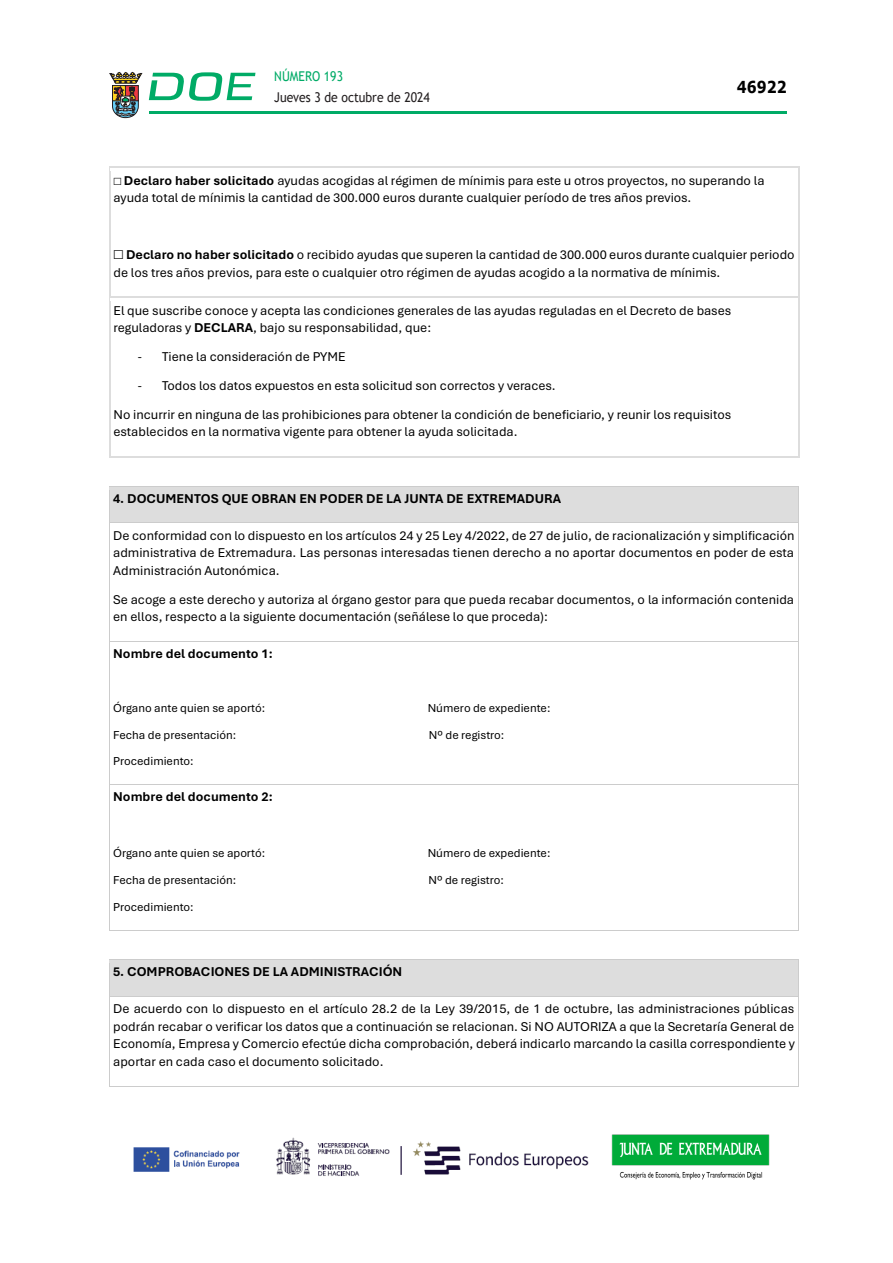
<style>
.page{position:relative;width:893px;height:1263px;background:#fff}
.page>*{position:absolute;margin:0;border:0;box-sizing:border-box;transform-origin:0 0}
.t1{font:700 16.5px "Verdana";color:#000;scale:.85 1}
.t2{font:13.5px/17.7px "Aptos";color:#000}
.t3{font:700 13.5px "Aptos";color:#000}
.t4{font:13.5px "Trebuchet MS";color:#231f20;scale:.9 1}
.t5{font:13.5px "Trebuchet MS";color:#00ab67;scale:.9 1}
.t6{font:12.15px "Aptos";color:#000}
.s1{font-weight:700;font-size:10.8px}
.s2{font-weight:700}
</style>
<div class="page">
<hr style="left:149px;top:111px;width:638px;height:3px;background:#00ab66">
<svg style="left:109px;top:72px;width:33px;height:46px"></svg>
<svg style="left:149px;top:72px;width:106px;height:29px"></svg>
<img style="left:133px;top:1137px;width:456px;height:40px">
<img style="left:611px;top:1134px;width:159px;height:46px">
<hr style="left:110px;top:167px;width:688px;height:1px;background:#ddd">
<svg style="left:110px;top:293px;width:688px;height:4px"></svg>
<hr style="left:109px;top:172px;width:1px;height:125px;background:#ddd">
<hr style="left:798px;top:172px;width:2px;height:125px;background:#ddd">
<hr style="left:110px;top:297px;width:688px;height:1px;background:#ddd">
<hr style="left:109px;top:302px;width:1px;height:154px;background:#ddd">
<hr style="left:110px;top:456px;width:688px;height:1px;background:#ddd">
<hr style="left:798px;top:302px;width:2px;height:154px;background:#ddd">
<div style="left:113px;top:490px;width:682px;height:29px;background:#ddd"></div>
<hr style="left:110px;top:486px;width:689px;height:1px;background:#ccc">
<hr style="left:110px;top:487px;width:689px;height:3px;background:#ddd">
<svg style="left:110px;top:519px;width:689px;height:4px;fill:#ddd"></svg>
<hr style="left:109px;top:490px;width:1px;height:33px;background:#ccc">
<hr style="left:799px;top:490px;width:1px;height:33px;background:#ccc">
<hr style="left:110px;top:523px;width:689px;height:1px;background:#ccc">
<hr style="left:109px;top:527px;width:1px;height:114px;background:#ccc">
<hr style="left:799px;top:527px;width:1px;height:114px;background:#ccc">
<hr style="left:110px;top:641px;width:689px;height:1px;background:#ccc">
<hr style="left:109px;top:645px;width:1px;height:140px;background:#ccc">
<hr style="left:799px;top:645px;width:1px;height:140px;background:#ccc">
<hr style="left:110px;top:785px;width:689px;height:1px;background:#ccc">
<hr style="left:109px;top:789px;width:1px;height:141px;background:#ccc">
<hr style="left:110px;top:930px;width:689px;height:1px;background:#ccc">
<hr style="left:799px;top:789px;width:1px;height:141px;background:#ccc">
<div style="left:113px;top:964px;width:682px;height:28px;background:#ddd"></div>
<hr style="left:110px;top:960px;width:689px;height:4px;background:#ddd">
<hr style="left:109px;top:992px;width:690px;height:4px;background:#ddd">
<hr style="left:109px;top:964px;width:1px;height:32px;background:#ccc">
<hr style="left:799px;top:964px;width:1px;height:32px;background:#ccc">
<hr style="left:110px;top:996px;width:689px;height:1px;background:#ccc">
<hr style="left:109px;top:1000px;width:1px;height:86px;background:#ccc">
<hr style="left:110px;top:1086px;width:689px;height:1px;background:#ccc">
<hr style="left:799px;top:1000px;width:1px;height:86px;background:#ccc">
<p class="t5" style="left:274px;top:67px;width:78px">NÚMERO 193</p>
<p class="t4" style="left:274px;top:88px;width:174px">Jueves 3 de octubre de 2024</p>
<p class="t1" style="left:737px;top:75px;width:60px">46922</p>
<p class="t2" style="left:114px;top:171px;width:652px"><span class="s1">☐</span> <span class="s2">Declaro haber solicitado</span> ayudas acogidas al régimen de mínimis para este u otros proyectos, no superando la ayuda total de mínimis la cantidad de 300.000 euros durante cualquier período de tres años previos.</p>
<p class="t2" style="left:114px;top:246px;width:683px">☐ <span class="s2">Declaro no haber solicitado</span> o recibido ayudas que superen la cantidad de 300.000 euros durante cualquier periodo de los tres años previos, para este o cualquier otro régimen de ayudas acogido a la normativa de mínimis.</p>
<p class="t2" style="left:114px;top:301px;width:619px">El que suscribe conoce y acepta las condiciones generales de las ayudas reguladas en el Decreto de bases reguladoras y <span class="s2">DECLARA</span>, bajo su responsabilidad, que:</p>
<p class="t2" style="left:162px;top:347px;width:185px">Tiene la consideración de PYME</p>
<p class="t2" style="left:162px;top:376px;width:395px">Todos los datos expuestos en esta solicitud son correctos y veraces.</p>
<p class="t2" style="left:114px;top:405px;width:619px">No incurrir en ninguna de las prohibiciones para obtener la condición de beneficiario, y reunir los requisitos</p>
<p class="t2" style="left:114px;top:422px;width:406px">establecidos en la normativa vigente para obtener la ayuda solicitada.</p>
<p class="t3" style="left:113px;top:489px;width:449px">4. DOCUMENTOS QUE OBRAN EN PODER DE LA JUNTA DE EXTREMADURA</p>
<p class="t2" style="left:113px;top:526px;width:683px;text-align:justify">De conformidad con lo dispuesto en los artículos 24 y 25 Ley 4/2022, de 27 de julio, de racionalización y simplificación administrativa de Extremadura. Las personas interesadas tienen derecho a no aportar documentos en poder de esta Administración Autonómica.</p>
<p class="t2" style="left:113px;top:590px;width:682px">Se acoge a este derecho y autoriza al órgano gestor para que pueda recabar documentos, o la información contenida en ellos, respecto a la siguiente documentación (señálese lo que proceda):</p>
<p class="t3" style="left:113px;top:644px;width:161px">Nombre del documento 1:</p>
<p class="t6" style="left:113px;top:700px;width:154px">Órgano ante quien se aportó:</p>
<p class="t6" style="left:428px;top:700px;width:124px">Número de expediente:</p>
<p class="t6" style="left:113px;top:726px;width:125px">Fecha de presentación:</p>
<p class="t6" style="left:429px;top:726px;width:77px">Nº de registro:</p>
<p class="t6" style="left:113px;top:753px;width:82px">Procedimiento:</p>
<p class="t3" style="left:113px;top:788px;width:161px">Nombre del documento 2:</p>
<p class="t6" style="left:113px;top:845px;width:153px">Órgano ante quien se aportó:</p>
<p class="t6" style="left:428px;top:845px;width:124px">Número de expediente:</p>
<p class="t6" style="left:113px;top:872px;width:125px">Fecha de presentación:</p>
<p class="t6" style="left:428px;top:872px;width:77px">Nº de registro:</p>
<p class="t6" style="left:113px;top:898px;width:82px">Procedimiento:</p>
<p class="t3" style="left:113px;top:963px;width:291px">5. COMPROBACIONES DE LA ADMINISTRACIÓN</p>
<p class="t2" style="left:113px;top:999px;width:683px;text-align:justify">De acuerdo con lo dispuesto en el artículo 28.2 de la Ley 39/2015, de 1 de octubre, las administraciones públicas podrán recabar o verificar los datos que a continuación se relacionan. Si NO AUTORIZA a que la Secretaría General de Economía, Empresa y Comercio efectúe dicha comprobación, deberá indicarlo marcando la casilla correspondiente y aportar en cada caso el documento solicitado.</p>
</div>
